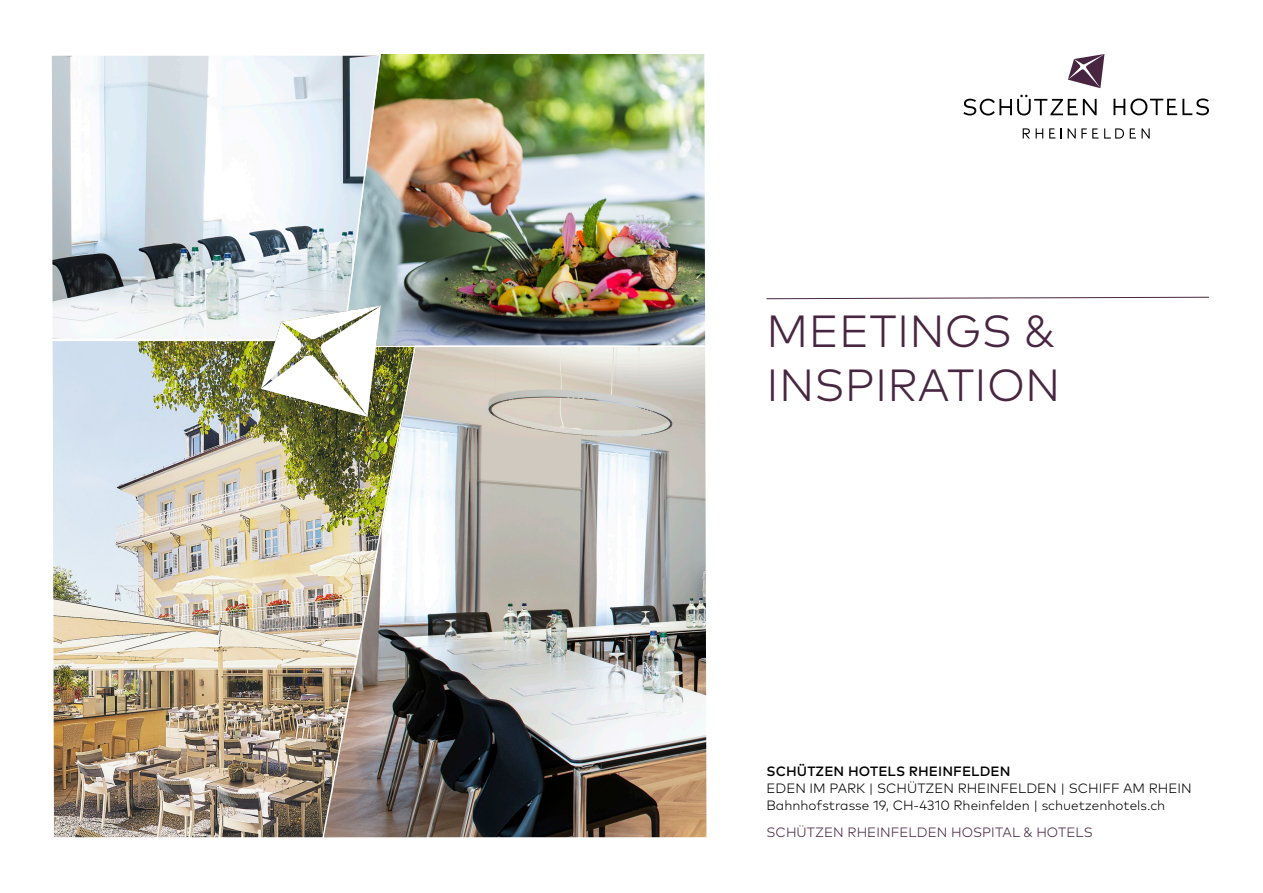
<style>
.page{position:relative;width:1263px;height:893px;background:#fff}
.page>*{position:absolute;margin:0;border:0;box-sizing:border-box;transform-origin:0 0}
.Dachmarke{font:300 45px "Mark OT";letter-spacing:.005em;color:#482641}
.gs{font:300 13.5px/17.2px "Mark OT";color:#000}
.Dachmarke-2{font:300 13.5px "Mark OT";letter-spacing:.005em;color:#482641}
.gs-2{font:500 13.5px "Mark OT";letter-spacing:.005em;color:#000}
</style>
<div class="page">
<svg style="left:1068px;top:54px;width:36px;height:34px"></svg>
<svg style="left:963px;top:95px;width:133px;height:21px"></svg>
<svg style="left:1113px;top:98px;width:96px;height:17px"></svg>
<svg style="left:1104px;top:128px;width:20px;height:11px"></svg>
<svg style="left:1049px;top:128px;width:6px;height:11px"></svg>
<svg style="left:1130px;top:128px;width:20px;height:11px"></svg>
<svg style="left:1068px;top:128px;width:30px;height:11px"></svg>
<svg style="left:1023px;top:128px;width:20px;height:11px"></svg>
<img style="left:52px;top:341px;width:269px;height:497px">
<img style="left:321px;top:348px;width:385px;height:490px">
<svg style="left:52px;top:55px;width:289px;height:284px"></svg>
<img style="left:341px;top:54px;width:365px;height:294px">
<img style="left:261px;top:305px;width:120px;height:112px">
<svg style="left:766px;top:296px;width:443px;height:3px"></svg>
<p class="Dachmarke" style="left:767px;top:304px;width:290px">MEETINGS &amp;</p>
<p class="Dachmarke" style="left:767px;top:358px;width:295px">INSPIRATION</p>
<p class="gs-2" style="left:766px;top:763px;width:245px">SCHÜTZEN HOTELS RHEINFELDEN</p>
<p class="gs" style="left:766px;top:780px;width:427px">EDEN IM PARK | SCHÜTZEN RHEINFELDEN | SCHIFF AM RHEIN<br>Bahnhofstrasse 19, CH-4310 Rheinfelden | schuetzenhotels.ch</p>
<p class="Dachmarke-2" style="left:766px;top:824px;width:328px">SCHÜTZEN RHEINFELDEN HOSPITAL &amp; HOTELS</p>
</div>
